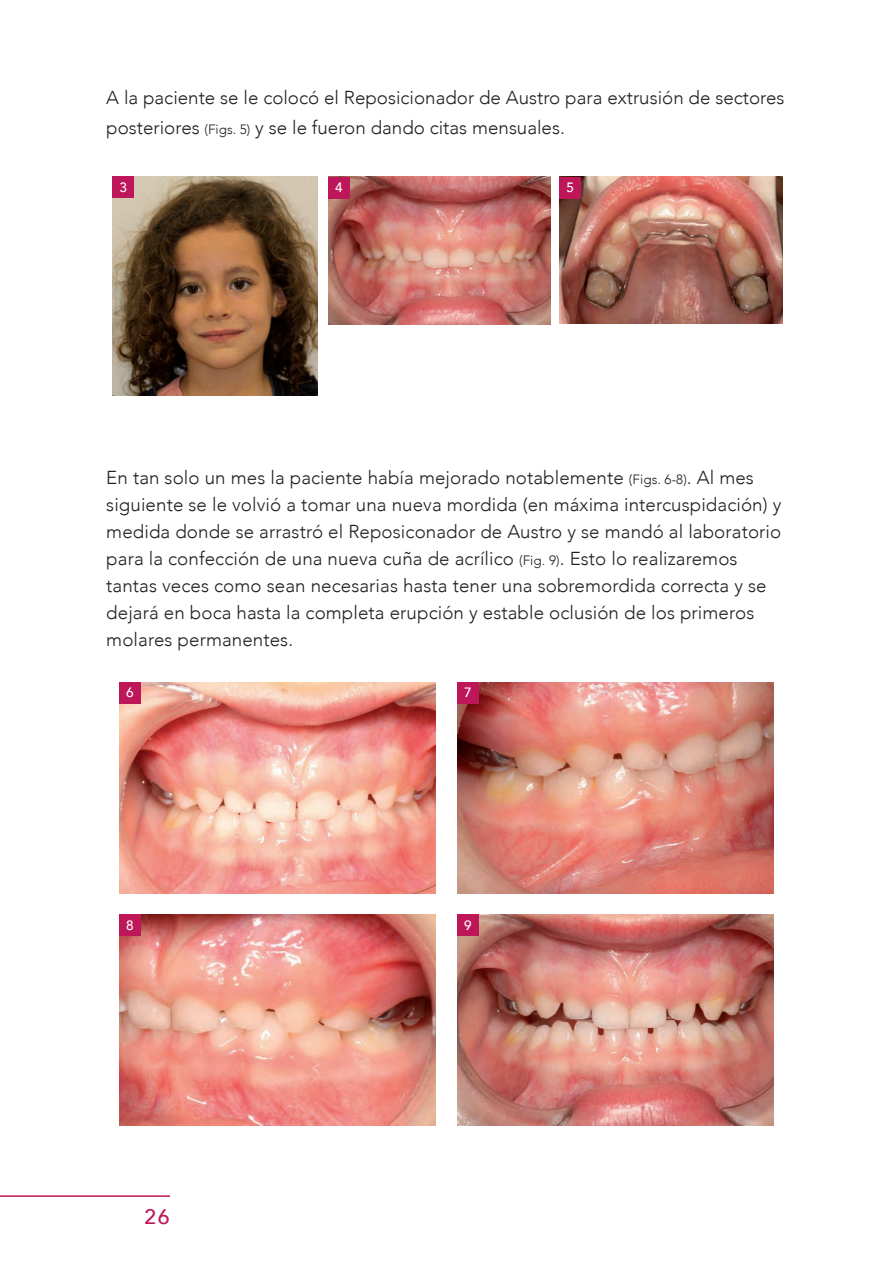
<style>
.page{position:relative;width:893px;height:1263px;background:#fff}
.page>*{position:absolute;margin:0;border:0;box-sizing:border-box;transform-origin:0 0}
.t1{font:500 21px "Avenir Next";color:#bd1759}
.t2{font:300 18.75px/27px "Avenir";letter-spacing:.005em;color:#231f20}
.t3{font:500 13.5px "Avenir";color:#fff}
.s1{font-size:13.5px}
</style>
<div class="page">
<hr style="left:0;top:1195px;width:170px;height:2px;background:#bd1759">
<img style="left:457px;top:683px;width:317px;height:210px">
<img style="left:119px;top:915px;width:317px;height:211px">
<img style="left:457px;top:915px;width:317px;height:211px">
<img style="left:119px;top:682px;width:317px;height:211px">
<div style="left:119px;top:682px;width:21px;height:22px;background:#bd1759"></div>
<div style="left:457px;top:682px;width:21px;height:22px;background:#bd1759"></div>
<div style="left:457px;top:915px;width:21px;height:21px;background:#bd1759"></div>
<div style="left:119px;top:915px;width:21px;height:21px;background:#bd1759"></div>
<img style="left:328px;top:177px;width:223px;height:148px">
<img style="left:113px;top:177px;width:204px;height:218px">
<img style="left:560px;top:177px;width:222px;height:146px">
<div style="left:113px;top:177px;width:21px;height:21px;background:#bd1759"></div>
<div style="left:328px;top:177px;width:21px;height:21px;background:#bd1759"></div>
<div style="left:560px;top:177px;width:21px;height:21px;background:#bd1759"></div>
<p class="t2" style="left:106px;top:82px;width:680px;line-height:30px">A la paciente se le colocó el Reposicionador de Austro para extrusión de sectores posteriores <span class="s1">(Figs. 5)</span> y se le fueron dando citas mensuales.</p>
<p class="t3" style="left:120px;top:175px;width:9px">3</p>
<p class="t3" style="left:335px;top:176px;width:9px">4</p>
<p class="t3" style="left:566px;top:176px;width:9px">5</p>
<p class="t2" style="left:106px;top:464px;width:677px">En tan solo un mes la paciente había mejorado notablemente <span class="s1">(Figs. 6-8)</span>. Al mes siguiente se le volvió a tomar una nueva mordida (en máxima intercuspidación) y medida donde se arrastró el Reposiconador de Austro y se mandó al laboratorio para la confección de una nueva cuña de acrílico <span class="s1">(Fig. 9)</span>. Esto lo realizaremos tantas veces como sean necesarias hasta tener una sobremordida correcta y se dejará en boca hasta la completa erupción y estable oclusión de los primeros molares permanentes.</p>
<p class="t3" style="left:126px;top:681px;width:9px">6</p>
<p class="t3" style="left:464px;top:681px;width:9px">7</p>
<p class="t3" style="left:126px;top:913px;width:9px">8</p>
<p class="t3" style="left:464px;top:913px;width:9px">9</p>
<p class="t1" style="left:144px;top:1199px;width:28px">26</p>
</div>
